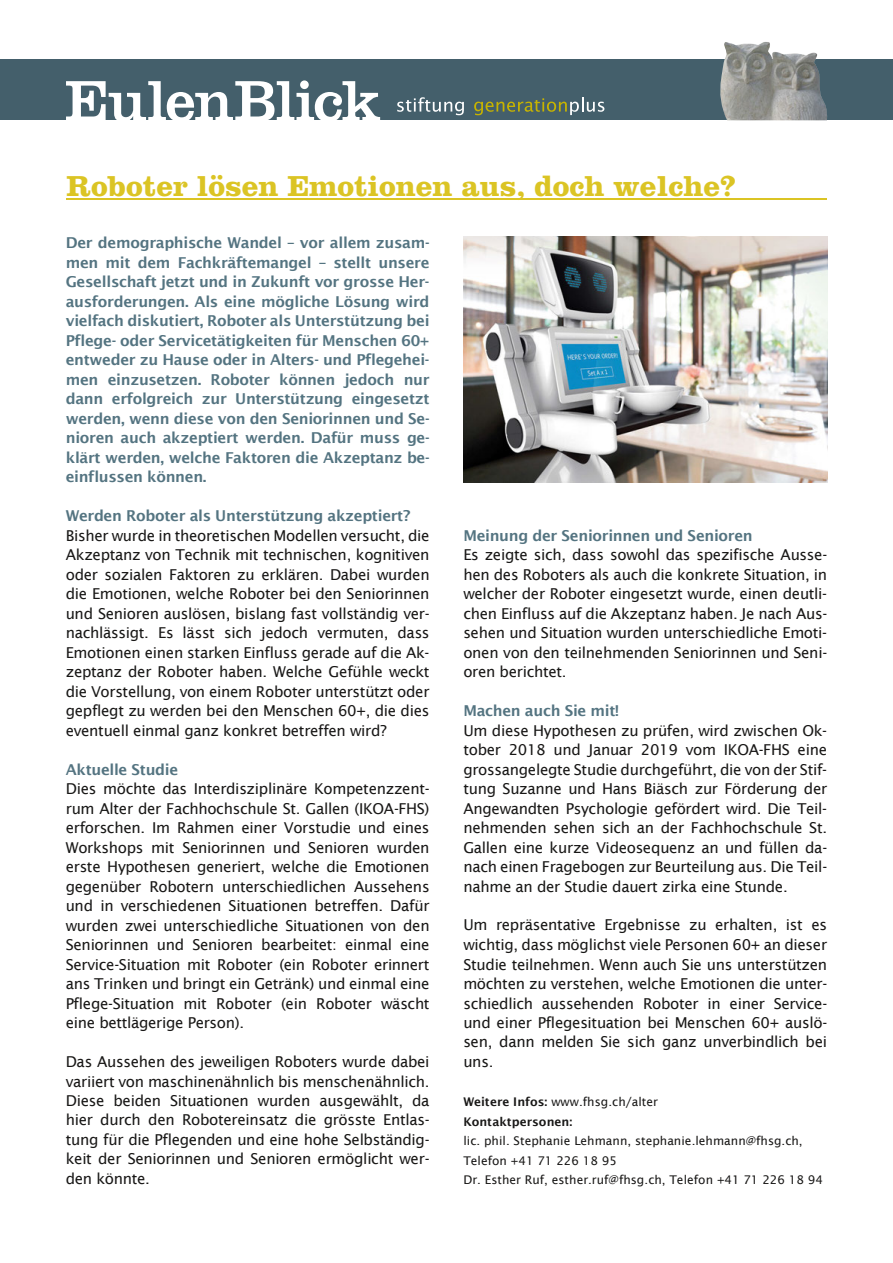
<style>
.page{position:relative;width:893px;height:1263px;background:#fff}
.page>*{position:absolute;margin:0;border:0;box-sizing:border-box;transform-origin:0 0}
.t1{font:60px "Clarendon LT Std";letter-spacing:-.02em;color:#fff}
.t2{font:700 30px "Clarendon LT Std";color:#dbc424}
.t3{font:15px/19.5px "Lucida Sans";letter-spacing:-.02em;color:#181716;text-align:justify}
.t4{font:700 15px/19.5px "Lucida Sans";letter-spacing:-.02em;color:#547481;text-align:justify}
.t5{font:12px/19.5px "Lucida Sans";color:#181716}
.t6{font:700 12px/19.5px "Lucida Sans";color:#181716}
.s1{font-weight:400}
</style>
<div class="page">
<div style="left:0;top:60px;width:893px;height:60px;background:#445f6b"></div>
<svg style="left:474px;top:97px;width:130px;height:18px"></svg>
<svg style="left:397px;top:97px;width:67px;height:18px"></svg>
<img style="left:720px;top:42px;width:107px;height:78px">
<hr style="left:66px;top:199px;width:761px;height:1px;background:#dbc424">
<img style="left:463px;top:236px;width:364px;height:246px">
<h1 class="t1" style="left:65px;top:66px;width:318px">EulenBlick</h1>
<h2 class="t2" style="left:66px;top:175px;width:762px">Roboter lösen Emotionen aus, doch welche?______</h2>
<p class="t4" style="left:66px;top:233px;width:365px">Der demographische Wandel – vor allem zusam&shy;men mit dem Fachkräftemangel – stellt unsere Gesellschaft jetzt und in Zukunft vor grosse Her&shy;ausforderungen. Als eine mögliche Lösung wird vielfach diskutiert, Roboter als Unterstützung bei Pflege- oder Servicetätigkeiten für Menschen 60+ entweder zu Hause oder in Alters- und Pflegehei&shy;men einzusetzen. Roboter können jedoch nur dann erfolgreich zur Unterstützung eingesetzt werden, wenn diese von den Seniorinnen und Se&shy;nioren auch akzeptiert werden. Dafür muss ge&shy;klärt werden, welche Faktoren die Akzeptanz be&shy;einflussen können.</p>
<p class="t4" style="left:66px;top:506px;width:346px">Werden Roboter als Unterstützung akzeptiert?</p>
<p class="t3" style="left:66px;top:525px;width:365px">Bisher wurde in theoretischen Modellen versucht, die Akzeptanz von Technik mit technischen, kognitiven oder sozialen Faktoren zu erklären. Dabei wurden die Emotionen, welche Roboter bei den Seniorinnen und Senioren auslösen, bislang fast vollständig ver&shy;nachlässigt. Es lässt sich jedoch vermuten, dass Emotionen einen starken Einfluss gerade auf die Ak&shy;zeptanz der Roboter haben. Welche Gefühle weckt die Vorstellung, von einem Roboter unterstützt oder gepflegt zu werden bei den Menschen 60+, die dies eventuell einmal ganz konkret betreffen wird?</p>
<p class="t4" style="left:66px;top:759px;width:114px">Aktuelle Studie</p>
<p class="t3" style="left:66px;top:779px;width:365px">Dies möchte das Interdisziplinäre Kompetenzzent&shy;rum Alter der Fachhochschule St. Gallen (IKOA-FHS) erforschen. Im Rahmen einer Vorstudie und eines Workshops mit Seniorinnen und Senioren wurden erste Hypothesen generiert, welche die Emotionen gegenüber Robotern unterschiedlichen Aussehens und in verschiedenen Situationen betreffen. Dafür wurden zwei unterschiedliche Situationen von den Seniorinnen und Senioren bearbeitet: einmal eine Service-Situation mit Roboter (ein Roboter erinnert ans Trinken und bringt ein Getränk) und einmal eine Pflege-Situation mit Roboter (ein Roboter wäscht eine bettlägerige Person).</p>
<p class="t3" style="left:66px;top:1052px;width:365px">Das Aussehen des jeweiligen Roboters wurde dabei variiert von maschinenähnlich bis menschenähnlich.<br>Diese beiden Situationen wurden ausgewählt, da hier durch den Robotereinsatz die grösste Entlas&shy;tung für die Pflegenden und eine hohe Selbständig&shy;keit der Seniorinnen und Senioren ermöglicht wer&shy;den könnte.</p>
<p class="t4" style="left:463px;top:525px;width:291px">Meinung der Seniorinnen und Senioren</p>
<p class="t3" style="left:463px;top:545px;width:365px">Es zeigte sich, dass sowohl das spezifische Ausse&shy;hen des Roboters als auch die konkrete Situation, in welcher der Roboter eingesetzt wurde, einen deutli&shy;chen Einfluss auf die Akzeptanz haben. Je nach Aus&shy;sehen und Situation wurden unterschiedliche Emoti&shy;onen von den teilnehmenden Seniorinnen und Seni&shy;oren berichtet.</p>
<p class="t4" style="left:463px;top:701px;width:157px">Machen auch Sie mit!</p>
<p class="t3" style="left:463px;top:720px;width:365px">Um diese Hypothesen zu prüfen, wird zwischen Ok&shy;tober 2018 und Januar 2019 vom IKOA-FHS eine grossangelegte Studie durchgeführt, die von der Stif&shy;tung Suzanne und Hans Biäsch zur Förderung der Angewandten Psychologie gefördert wird. Die Teil&shy;nehmenden sehen sich an der Fachhochschule St.<br>Gallen eine kurze Videosequenz an und füllen da&shy;nach einen Fragebogen zur Beurteilung aus. Die Teil&shy;nahme an der Studie dauert zirka eine Stunde.</p>
<p class="t3" style="left:463px;top:915px;width:365px">Um repräsentative Ergebnisse zu erhalten, ist es wichtig, dass möglichst viele Personen 60+ an dieser Studie teilnehmen. Wenn auch Sie uns unterstützen möchten zu verstehen, welche Emotionen die unter&shy;schiedlich aussehenden Roboter in einer Service&shy;und einer Pflegesituation bei Menschen 60+ auslö&shy;sen, dann melden Sie sich ganz unverbindlich bei uns.</p>
<p class="t6" style="left:463px;top:1092px;width:196px">Weitere Infos: <span class="s1">www.fhsg.ch/alter<br></span>Kontaktpersonen:</p>
<p class="t5" style="left:463px;top:1131px;width:361px">lic. phil. Stephanie Lehmann, stephanie.lehmann@fhsg.ch,<br>Telefon +41 71 226 18 95<br>Dr. Esther Ruf, esther.ruf@fhsg.ch, Telefon +41 71 226 18 94</p>
</div>
